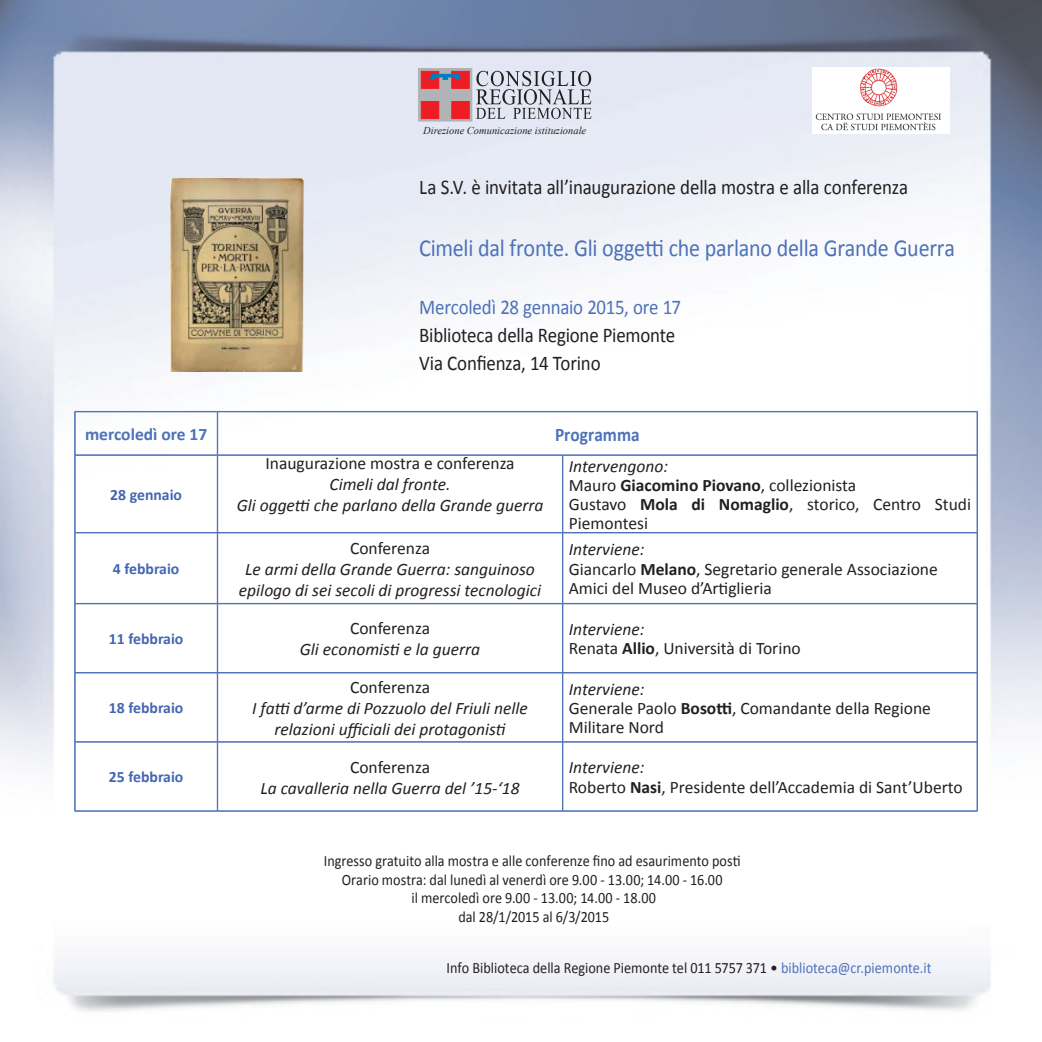
<style>
.page{position:relative;width:1042px;height:1042px;background:#fff}
.page>*{position:absolute;margin:0;border:0;box-sizing:border-box;transform-origin:0 0}
.t1{font:24.5px "Calibri";letter-spacing:-.01em;color:#4d72b8;scale:.9 1}
.t2{font:21px/28px "Calibri";letter-spacing:-.01em;color:#231f20;scale:.9 1}
.t3{font:21px "Calibri";letter-spacing:-.01em;color:#4d72b8;scale:.9 1}
.t4{font:700 19.25px "Calibri";color:#4d72b8;scale:.9 1}
.t5{font:17.5px/19.2px "Calibri";color:#231f20}
.t6{font:italic 17.5px/21px "Calibri";color:#231f20;text-align:center}
.t7{font:700 17.5px "Calibri";color:#4d72b8}
.t8{font:15.75px/18.9px "Calibri";color:#231f20;text-align:center;scale:.9 1}
.t9{font:700 15.75px "Calibri";color:#4466b0}
.t10{font:italic 10.5px "Times New Roman";color:#231f20}
.s1{font-style:italic}
.s2{font-weight:700}
.s3{color:#4d72b8}
</style>
<div class="page">
<img style="left:0;top:1px;width:1041px;height:1011px">
<div style="left:419px;top:69px;width:53px;height:52px;background:#b2b3b7"></div>
<div style="left:418px;top:68px;width:54px;height:53px;border:1px solid #b2b3b7"></div>
<div style="left:451px;top:101px;width:18px;height:18px;background:#ee1d23;border:1px solid #ee1d23"></div>
<div style="left:421px;top:101px;width:18px;height:18px;background:#ee1d23"></div>
<div style="left:421px;top:71px;width:18px;height:18px;background:#ee1d23;border:1px solid #ee1d23"></div>
<div style="left:451px;top:71px;width:18px;height:18px;background:#ee1d23;border:1px solid #ee1d23"></div>
<svg style="left:429px;top:73px;width:32px;height:7px"></svg>
<svg style="left:476px;top:71px;width:115px;height:48px;background:#b7b9c2"></svg>
<hr style="left:217px;top:532px;width:346px;height:1px;background:#fff">
<hr style="left:217px;top:603px;width:346px;height:1px;background:#fff">
<hr style="left:217px;top:672px;width:346px;height:1px;background:#fff">
<hr style="left:217px;top:741px;width:346px;height:1px;background:#fff">
<hr style="left:75px;top:411px;width:142px;height:1px;background:#4d72b8">
<hr style="left:74px;top:411px;width:1px;height:44px;background:#4d72b8">
<hr style="left:75px;top:412px;width:1px;height:43px;background:#4d72b8">
<hr style="left:217px;top:411px;width:346px;height:1px;background:#4d72b8">
<hr style="left:217px;top:412px;width:1px;height:43px;background:#4d72b8">
<hr style="left:563px;top:411px;width:414px;height:1px;background:#4d72b8">
<hr style="left:977px;top:411px;width:1px;height:44px;background:#4d72b8">
<hr style="left:75px;top:455px;width:142px;height:1px;background:#4d72b8">
<hr style="left:74px;top:455px;width:1px;height:78px;background:#4d72b8">
<hr style="left:75px;top:455px;width:1px;height:77px;background:#4d72b8">
<hr style="left:218px;top:455px;width:344px;height:1px;background:#4d72b8">
<hr style="left:217px;top:455px;width:1px;height:77px;background:#4d72b8">
<hr style="left:563px;top:455px;width:414px;height:1px;background:#4d72b8">
<hr style="left:562px;top:455px;width:1px;height:77px;background:#4d72b8">
<hr style="left:977px;top:455px;width:1px;height:78px;background:#4d72b8">
<hr style="left:75px;top:532px;width:142px;height:1px;background:#4d72b8">
<hr style="left:74px;top:533px;width:1px;height:70px;background:#4d72b8">
<hr style="left:75px;top:533px;width:1px;height:70px;background:#4d72b8">
<hr style="left:218px;top:532px;width:344px;height:1px;background:#4d72b8">
<hr style="left:217px;top:533px;width:1px;height:70px;background:#4d72b8">
<hr style="left:563px;top:532px;width:414px;height:1px;background:#4d72b8">
<hr style="left:562px;top:533px;width:1px;height:70px;background:#4d72b8">
<hr style="left:977px;top:533px;width:1px;height:70px;background:#4d72b8">
<hr style="left:75px;top:603px;width:142px;height:1px;background:#4d72b8">
<hr style="left:74px;top:603px;width:1px;height:70px;background:#4d72b8">
<hr style="left:75px;top:604px;width:1px;height:68px;background:#4d72b8">
<hr style="left:218px;top:603px;width:344px;height:1px;background:#4d72b8">
<hr style="left:217px;top:604px;width:1px;height:68px;background:#4d72b8">
<hr style="left:563px;top:603px;width:414px;height:1px;background:#4d72b8">
<hr style="left:562px;top:604px;width:1px;height:68px;background:#4d72b8">
<hr style="left:977px;top:603px;width:1px;height:70px;background:#4d72b8">
<hr style="left:75px;top:672px;width:142px;height:1px;background:#4d72b8">
<hr style="left:74px;top:673px;width:1px;height:69px;background:#4d72b8">
<hr style="left:75px;top:673px;width:1px;height:68px;background:#4d72b8">
<hr style="left:218px;top:672px;width:344px;height:1px;background:#4d72b8">
<hr style="left:217px;top:673px;width:1px;height:68px;background:#4d72b8">
<hr style="left:563px;top:672px;width:414px;height:1px;background:#4d72b8">
<hr style="left:562px;top:673px;width:1px;height:68px;background:#4d72b8">
<hr style="left:977px;top:673px;width:1px;height:69px;background:#4d72b8">
<hr style="left:75px;top:741px;width:142px;height:1px;background:#4d72b8">
<hr style="left:75px;top:742px;width:142px;height:1px;background:#4d72b8">
<hr style="left:74px;top:742px;width:1px;height:69px;background:#4d72b8">
<hr style="left:75px;top:742px;width:1px;height:69px;background:#4d72b8">
<hr style="left:218px;top:741px;width:344px;height:1px;background:#4d72b8">
<hr style="left:218px;top:742px;width:344px;height:1px;background:#4d72b8">
<hr style="left:217px;top:742px;width:1px;height:69px;background:#4d72b8">
<hr style="left:563px;top:741px;width:414px;height:1px;background:#4d72b8">
<hr style="left:563px;top:742px;width:414px;height:1px;background:#4d72b8">
<hr style="left:562px;top:742px;width:1px;height:69px;background:#4d72b8">
<hr style="left:977px;top:742px;width:1px;height:69px;background:#4d72b8">
<hr style="left:75px;top:810px;width:142px;height:1px;background:#4d72b8">
<hr style="left:75px;top:811px;width:142px;height:1px;background:#4d72b8">
<hr style="left:218px;top:810px;width:344px;height:1px;background:#4d72b8">
<hr style="left:217px;top:811px;width:346px;height:1px;background:#4d72b8">
<hr style="left:563px;top:810px;width:414px;height:1px;background:#4d72b8">
<hr style="left:563px;top:811px;width:414px;height:1px;background:#4d72b8">
<img style="left:170px;top:179px;width:133px;height:193px">
<img style="left:812px;top:68px;width:138px;height:66px">
<p class="t10" style="left:423px;top:123px;width:164px">Direzione Comunicazione istituzionale</p>
<p class="t2" style="left:419px;top:173px;width:545px">La S.V. è invitata all’inaugurazione della mostra e alla conferenza</p>
<h1 class="t1" style="left:419px;top:233px;width:597px">Cimeli dal fronte. Gli oggetti che parlano della Grande Guerra</h1>
<p class="t3" style="left:419px;top:294px;width:292px">Mercoledì 28 gennaio 2015, ore 17</p>
<p class="t2" style="left:419px;top:321px;width:286px">Biblioteca della Regione Piemonte<br>Via Confienza, 14 Torino</p>
<p class="t7" style="left:85px;top:423px;width:124px">mercoledì ore 17</p>
<p class="t4" style="left:555px;top:422px;width:95px">Programma</p>
<p class="t9" style="left:110px;top:484px;width:73px">28 gennaio</p>
<p class="t9" style="left:113px;top:559px;width:68px">4 febbraio</p>
<p class="t9" style="left:109px;top:629px;width:76px">11 febbraio</p>
<p class="t9" style="left:109px;top:698px;width:76px">18 febbraio</p>
<p class="t9" style="left:109px;top:767px;width:76px">25 febbraio</p>
<p class="t5" style="left:265px;top:453px;width:251px">Inaugurazione mostra e conferenza</p>
<p class="t6" style="left:237px;top:473px;width:308px">Cimeli dal fronte.<br>Gli oggetti che parlano della Grande guerra</p>
<p class="t5" style="left:350px;top:538px;width:82px">Conferenza</p>
<p class="t6" style="left:239px;top:558px;width:304px">Le armi della Grande Guerra: sanguinoso epilogo di sei secoli di progressi tecnologici</p>
<p class="t5" style="left:350px;top:619px;width:82px">Conferenza</p>
<p class="t6" style="left:300px;top:638px;width:182px">Gli economisti e la guerra</p>
<p class="t5" style="left:350px;top:677px;width:82px">Conferenza</p>
<p class="t6" style="left:252px;top:697px;width:277px">I fatti d’arme di Pozzuolo del Friuli nelle relazioni ufficiali dei protagonisti</p>
<p class="t5" style="left:350px;top:757px;width:82px">Conferenza</p>
<p class="t6" style="left:260px;top:776px;width:261px">La cavalleria nella Guerra del ’15-‘18</p>
<p class="t5" style="left:569px;top:456px;width:404px"><span class="s1">Intervengono:<br></span>Mauro <span class="s2">Giacomino Piovano</span>, collezionista<br>Gustavo <span class="s2">Mola di Nomaglio</span>, storico, Centro Studi<br>Piemontesi</p>
<p class="t5" style="left:569px;top:540px;width:370px"><span class="s1">Interviene:<br></span>Giancarlo <span class="s2">Melano</span>, Segretario generale Associazione<br>Amici del Museo d’Artiglieria</p>
<p class="t5" style="left:569px;top:620px;width:233px"><span class="s1">Interviene:<br></span>Renata <span class="s2">Allio</span>, Università di Torino</p>
<p class="t5" style="left:569px;top:679px;width:364px"><span class="s1">Interviene:<br></span>Generale Paolo <span class="s2">Bosotti</span>, Comandante della Regione<br>Militare Nord</p>
<p class="t5" style="left:569px;top:758px;width:395px"><span class="s1">Interviene:<br></span>Roberto <span class="s2">Nasi</span>, Presidente dell’Accademia di Sant’Uberto</p>
<p class="t8" style="left:324px;top:851px;width:465px">Ingresso gratuito alla mostra e alle conferenze fino ad esaurimento posti Orario mostra: dal lunedì al venerdì ore 9.00 - 13.00; 14.00 - 16.00<br>il mercoledì ore 9.00 - 13.00; 14.00 - 18.00<br>dal 28/1/2015 al 6/3/2015</p>
<p class="t8" style="left:447px;top:958px;width:540px">Info Biblioteca della Regione Piemonte tel 011 5757 371 • <span class="s3">biblioteca@cr.piemonte.it</span></p>
</div>
